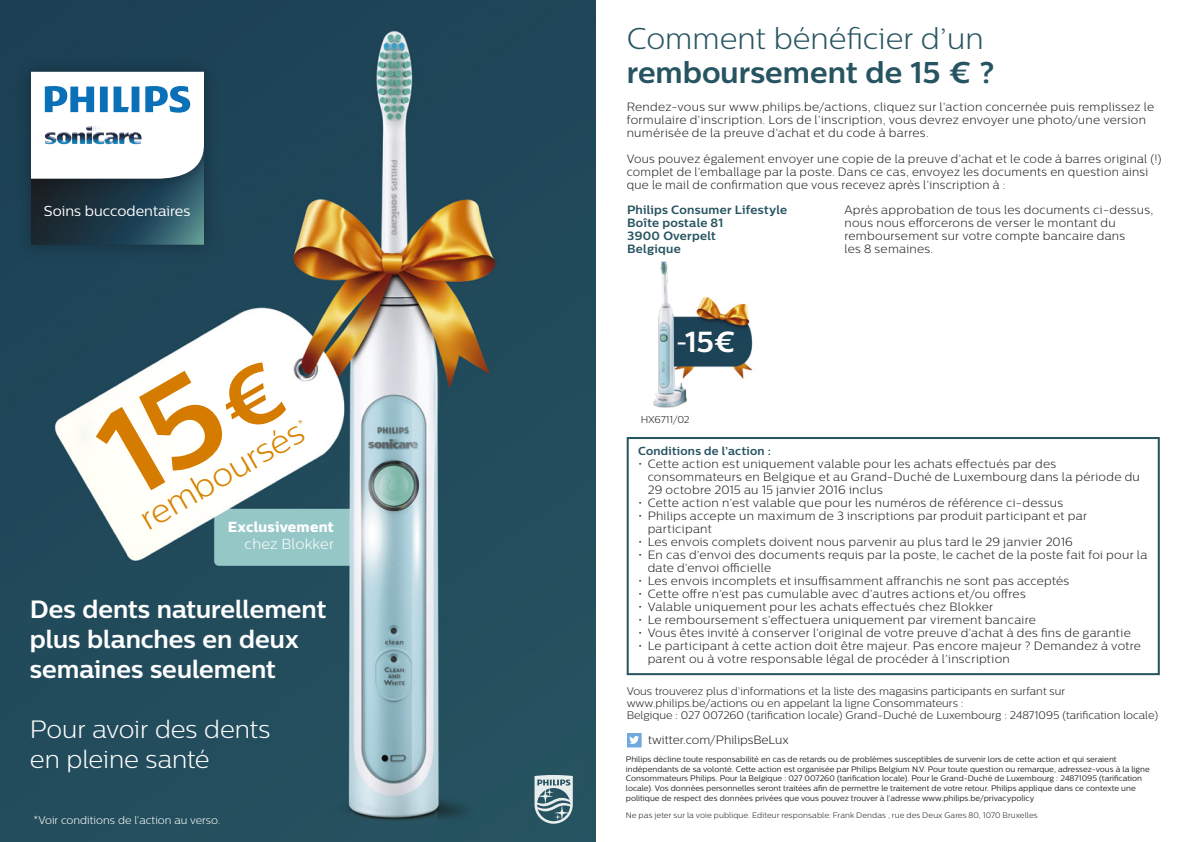
<style>
.page{position:relative;width:1191px;height:842px;background:#fff}
.page>*{position:absolute;margin:0;border:0;box-sizing:border-box;transform-origin:0 0}
.t1{font:300 33.2px "Centrale Sans";color:#d78300}
.t2{font:300 30px "Centrale Sans";color:#275461}
.t3{font:700 30px "Centrale Sans";color:#275461}
.t4{font:700 29px "Centrale Sans";color:#fff}
.t5{font:700 25px/30px "Centrale Sans";color:#fff}
.t6{font:300 25px/30px "Centrale Sans";letter-spacing:-.005em;color:#fff}
.t7{font:14.6px "Centrale Sans X Bold";letter-spacing:.015em;color:#fff}
.t8{font:300 14.6px "Centrale Sans";letter-spacing:.02em;color:#fff}
.t9{font:14.4px "Centrale Sans";color:#fff}
.t10{font:300 12px/13px "Centrale Sans";letter-spacing:.025em;color:#212125}
.t11{font:700 12px/13px "Centrale Sans";letter-spacing:.02em;color:#275461}
.t12{font:300 12px "Centrale Sans";color:#212125}
.t13{font:700 11.6px "Centrale Sans";letter-spacing:.025em;color:#275461}
.t14{font:300 11px/12px "Centrale Sans";color:#212125}
.t15{font:300 11px "Centrale Sans";color:#fff}
.t16{font:300 10px "Centrale Sans";letter-spacing:-.01em;color:#212125}
.t17{font:8px/9.6px "Centrale Sans";color:#212125}
.t18{font:300 8px "Centrale Sans";letter-spacing:.015em;color:#212125}
.s1{font-size:21px}
</style>
<div class="page">
<img style="left:0;top:0;width:595px;height:842px">
<div style="left:626px;top:437px;width:533px;height:238px;background:#fff;border:2px solid #275461"></div>
<svg style="left:627px;top:733px;width:14px;height:14px"></svg>
<img style="left:702px;top:296px;width:51px;height:83px">
<img style="left:653px;top:260px;width:49px;height:148px">
<img style="left:10px;top:200px;width:215px;height:65px">
<img style="left:10px;top:51px;width:215px;height:149px">
<svg style="left:31px;top:72px;width:173px;height:173px"></svg>
<img style="left:86px;top:126px;width:43px;height:18px">
<svg style="left:534px;top:775px;width:39px;height:49px;background:#88a1a8"></svg>
<svg style="left:298px;top:418px;width:5px;height:6px"></svg>
<svg style="left:89px;top:359px;width:201px;height:142px"></svg>
<p class="t9" style="left:44px;top:202px;width:148px">Soins buccodentaires</p>
<h1 class="t1" style="left:133px;top:504px;width:185px;rotate:-30deg">remboursés</h1>
<p class="t7" style="left:228px;top:518px;width:108px">Exclusivement</p>
<p class="t8" style="left:245px;top:536px;width:91px">chez Blokker</p>
<h3 class="t5" style="left:30px;top:593px;width:298px">Des dents naturellement plus blanches en deux semaines seulement</h3>
<h3 class="t6" style="left:30px;top:714px;width:242px">Pour avoir des dents en pleine santé</h3>
<p class="t15" style="left:34px;top:814px;width:188px">*Voir conditions de l’action au verso.</p>
<h2 class="t2" style="left:626px;top:21px;width:358px">Comment bénéficier d’un</h2>
<h2 class="t3" style="left:626px;top:54px;width:369px">remboursement de 15 € ?</h2>
<p class="t10" style="left:626px;top:101px;width:529px">Rendez-vous sur www.philips.be/actions, cliquez sur l’action concernée puis remplissez le formulaire d’inscription. Lors de l’inscription, vous devrez envoyer une photo/une version numérisée de la preuve d’achat et du code à barres.</p>
<p class="t10" style="left:626px;top:153px;width:536px">Vous pouvez également envoyer une copie de la preuve d’achat et le code à barres original (!) complet de l’emballage par la poste. Dans ce cas, envoyez les documents en question ainsi que le mail de confirmation que vous recevez après l’inscription à :</p>
<p class="t11" style="left:627px;top:203px;width:162px">Philips Consumer Lifestyle<br>Boîte postale 81<br>3900 Overpelt<br>Belgique</p>
<p class="t10" style="left:844px;top:203px;width:310px">Après approbation de tous les documents ci-dessus, nous nous efforcerons de verser le montant du remboursement sur votre compte bancaire dans<br>les 8 semaines.</p>
<h3 class="t4" style="left:676px;top:325px;width:61px"><span class="s1">-</span>15€</h3>
<p class="t16" style="left:640px;top:413px;width:50px">HX6711/02</p>
<p class="t13" style="left:638px;top:444px;width:134px">Conditions de l’action :</p>
<p class="t10" style="left:647px;top:457px;width:494px;text-indent:-10px">• Cette action est uniquement valable pour les achats effectués par des consommateurs en Belgique et au Grand-Duché de Luxembourg dans la période du<br>29 octobre 2015 au 15 janvier 2016 inclus</p>
<p class="t10" style="left:638px;top:496px;width:426px">• Cette action n’est valable que pour les numéros de référence ci-dessus</p>
<p class="t10" style="left:647px;top:509px;width:441px;text-indent:-10px">• Philips accepte un maximum de 3 inscriptions par produit participant et par participant</p>
<p class="t10" style="left:638px;top:535px;width:436px">• Les envois complets doivent nous parvenir au plus tard le 29 janvier 2016</p>
<p class="t10" style="left:647px;top:548px;width:501px;text-indent:-10px">• En cas d’envoi des documents requis par la poste, le cachet de la poste fait foi pour la date d’envoi officielle</p>
<p class="t10" style="left:638px;top:574px;width:433px">• Les envois incomplets et insuffisamment affranchis ne sont pas acceptés</p>
<p class="t10" style="left:638px;top:587px;width:389px">• Cette offre n’est pas cumulable avec d’autres actions et/ou offres</p>
<p class="t10" style="left:638px;top:600px;width:356px">• Valable uniquement pour les achats effectués chez Blokker</p>
<p class="t10" style="left:638px;top:613px;width:399px">• Le remboursement s’effectuera uniquement par virement bancaire</p>
<p class="t10" style="left:638px;top:626px;width:494px">• Vous êtes invité à conserver l’original de votre preuve d’achat à des fins de garantie</p>
<p class="t10" style="left:647px;top:639px;width:495px;text-indent:-10px">• Le participant à cette action doit être majeur. Pas encore majeur ? Demandez à votre parent ou à votre responsable légal de procéder à l’inscription</p>
<p class="t14" style="left:626px;top:685px;width:533px">Vous trouverez plus d’informations et la liste des magasins participants en surfant sur www.philips.be/actions ou en appelant la ligne Consommateurs :<br>Belgique : 027 007260 (tarification locale) Grand-Duché de Luxembourg : 24871095 (tarification locale)</p>
<p class="t17" style="left:626px;top:754px;width:525px">Philips décline toute responsabilité en cas de retards ou de problèmes susceptibles de survenir lors de cette action et qui seraient indépendants de sa volonté. Cette action est organisée par Philips Belgium N.V. Pour toute question ou remarque, adressez-vous à la ligne Consommateurs Philips. Pour la Belgique : 027 007260 (tarification locale). Pour le Grand-Duché de Luxembourg : 24871095 (tarification locale). Vos données personnelles seront traitées afin de permettre le traitement de votre retour. Philips applique dans ce contexte une politique de respect des données privées que vous pouvez trouver à l’adresse www.philips.be/privacypolicy</p>
<p class="t18" style="left:626px;top:811px;width:413px">Ne pas jeter sur la voie publique. Editeur responsable: Frank Dendas , rue des Deux Gares 80, 1070 Bruxelles</p>
<p class="t12" style="left:648px;top:733px;width:142px">twitter.com/PhilipsBeLux</p>
</div>
